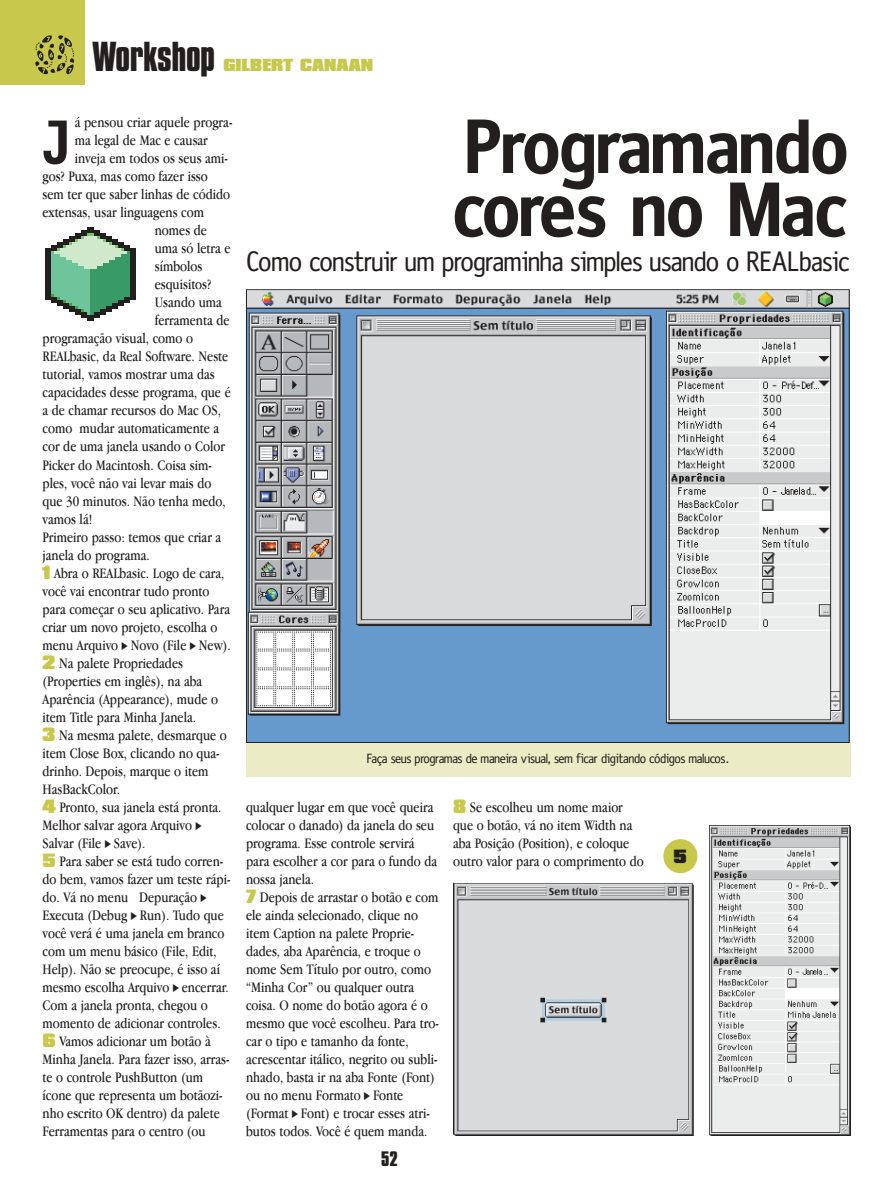
<style>
.page{position:relative;width:893px;height:1190px;background:#fff}
.page>*{position:absolute;margin:0;border:0;box-sizing:border-box;transform-origin:0 0}
.t1{font:700 78px/63px "Obscena";letter-spacing:-.015em;color:#231f1f}
.t2{font:700 62.4px "Oficina Serifada";color:#231f1f}
.t3{font:700 36px "Compacta BT";letter-spacing:-.015em;color:#231f1f}
.t4{font:28.5px "Obscena";color:#231f1f}
.t5{font:700 18px "Compacta BT";color:#231f1f}
.t6{font:900 16.5px "Compacta BT";color:#231f1f}
.t7{font:15px/18px "Macmania Garamond Normal";color:#231f1f}
.t8{font:900 15px "Compacta BT";color:#c8c84d}
.t9{font:13.5px "Obscena";color:#231f1f}
.s1{font-family:"Compacta BT";font-weight:900;font-size:16.5px;color:#c8c84d}
.s2{font-family:"Obscena";font-size:13.95px}
</style>
<div class="page">
<img style="left:453px;top:825px;width:397px;height:310px">
<div style="left:0;top:0;width:85px;height:85px;background:#c8c84d"></div>
<svg style="left:35px;top:35px;width:39px;height:40px"></svg>
<div style="left:246px;top:740px;width:604px;height:36px;background:#ebecc5"></div>
<img style="left:46px;top:228px;width:90px;height:93px">
<img style="left:248px;top:291px;width:599px;height:449px">
<div style="left:663px;top:839px;width:34px;height:34px;background:#c8c84d;border-radius:50%"></div>
<h3 class="t3" style="left:93px;top:41px;width:124px">Workshop</h3>
<p class="t8" style="left:223px;top:59px;width:151px">GILBERT CANAAN</p>
<h2 class="t2" style="left:43px;top:119px;width:30px">J</h2>
<p class="t7" style="left:75px;top:115px;width:159px">á pensou criar aquele progra-</p>
<p class="t7" style="left:75px;top:133px;width:135px">ma legal de Mac e causar</p>
<p class="t7" style="left:75px;top:151px;width:155px">inveja em todos os seus ami-</p>
<p class="t7" style="left:43px;top:169px;width:167px">gos? Puxa, mas como fazer isso</p>
<p class="t7" style="left:43px;top:187px;width:189px">sem ter que saber linhas de códido</p>
<p class="t7" style="left:43px;top:205px;width:163px">extensas, usar linguagens com</p>
<p class="t7" style="left:155px;top:223px;width:54px">nomes de</p>
<p class="t7" style="left:155px;top:241px;width:77px">uma só letra e</p>
<p class="t7" style="left:155px;top:259px;width:49px">símbolos</p>
<p class="t7" style="left:155px;top:277px;width:58px">esquisitos?</p>
<p class="t7" style="left:155px;top:295px;width:69px">Usando uma</p>
<p class="t7" style="left:155px;top:313px;width:76px">ferramenta de</p>
<p class="t7" style="left:43px;top:331px;width:152px">programação visual, como o</p>
<p class="t7" style="left:43px;top:349px;width:187px">REALbasic, da Real Software. Neste</p>
<p class="t7" style="left:43px;top:367px;width:174px">tutorial, vamos mostrar uma das</p>
<p class="t7" style="left:43px;top:385px;width:190px">capacidades desse programa, que é</p>
<p class="t7" style="left:43px;top:403px;width:180px">a de chamar recursos do Mac OS,</p>
<p class="t7" style="left:43px;top:421px;width:178px">como mudar automaticamente a</p>
<p class="t7" style="left:43px;top:439px;width:184px">cor de uma janela usando o Color</p>
<p class="t7" style="left:43px;top:457px;width:171px">Picker do Macintosh. Coisa sim-</p>
<p class="t7" style="left:43px;top:475px;width:170px">ples, você não vai levar mais do</p>
<p class="t7" style="left:43px;top:493px;width:185px">que 30 minutos. Não tenha medo,</p>
<p class="t7" style="left:43px;top:511px;width:51px">vamos lá!</p>
<p class="t7" style="left:43px;top:529px;width:180px">Primeiro passo: temos que criar a</p>
<p class="t7" style="left:43px;top:547px;width:109px">janela do programa.</p>
<p class="t7" style="left:43px;top:565px;width:183px"><span class="s1">1</span> Abra o REALbasic. Logo de cara,</p>
<p class="t7" style="left:43px;top:583px;width:168px">você vai encontrar tudo pronto</p>
<p class="t7" style="left:43px;top:601px;width:189px">para começar o seu aplicativo. Para</p>
<p class="t7" style="left:43px;top:619px;width:176px">criar um novo projeto, escolha o</p>
<p class="t7" style="left:43px;top:637px;width:190px">menu Arquivo <span class="s2">¡</span> Novo (File <span class="s2">¡</span> New).</p>
<p class="t7" style="left:43px;top:655px;width:142px"><span class="s1">2</span> Na palete Propriedades</p>
<p class="t7" style="left:43px;top:673px;width:161px">(Properties em inglês), na aba</p>
<p class="t7" style="left:43px;top:691px;width:177px">Aparência (Appearance), mude o</p>
<p class="t7" style="left:43px;top:709px;width:155px">item Title para Minha Janela.</p>
<p class="t7" style="left:43px;top:727px;width:186px"><span class="s1">3</span> Na mesma palete, desmarque o</p>
<p class="t7" style="left:43px;top:745px;width:178px">item Close Box, clicando no qua-</p>
<p class="t7" style="left:43px;top:763px;width:167px">drinho. Depois, marque o item</p>
<p class="t7" style="left:43px;top:781px;width:79px">HasBackColor.</p>
<p class="t7" style="left:43px;top:799px;width:180px"><span class="s1">4</span> Pronto, sua janela está pronta.</p>
<p class="t7" style="left:43px;top:817px;width:160px">Melhor salvar agora Arquivo <span class="s2">¡</span></p>
<p class="t7" style="left:43px;top:835px;width:104px">Salvar (File <span class="s2">¡</span> Save).</p>
<p class="t7" style="left:43px;top:853px;width:182px"><span class="s1">5</span> Para saber se está tudo corren-</p>
<p class="t7" style="left:43px;top:871px;width:189px">do bem, vamos fazer um teste rápi-</p>
<p class="t7" style="left:43px;top:889px;width:165px">do. Vá no menu Depuração <span class="s2">¡</span></p>
<p class="t7" style="left:43px;top:907px;width:183px">Executa (Debug <span class="s2">¡</span> Run). Tudo que</p>
<p class="t7" style="left:43px;top:925px;width:183px">você verá é uma janela em branco</p>
<p class="t7" style="left:43px;top:943px;width:176px">com um menu básico (File, Edit,</p>
<p class="t7" style="left:43px;top:961px;width:179px">Help). Não se preocupe, é isso aí</p>
<p class="t7" style="left:43px;top:979px;width:188px">mesmo escolha Arquivo <span class="s2">¡</span> encerrar.</p>
<p class="t7" style="left:43px;top:997px;width:167px">Com a janela pronta, chegou o</p>
<p class="t7" style="left:43px;top:1015px;width:180px">momento de adicionar controles.</p>
<p class="t7" style="left:43px;top:1033px;width:170px"><span class="s1">6</span> Vamos adicionar um botão à</p>
<p class="t7" style="left:43px;top:1051px;width:188px">Minha Janela. Para fazer isso, arras-</p>
<p class="t7" style="left:43px;top:1069px;width:162px">te o controle PushButton (um</p>
<p class="t7" style="left:43px;top:1087px;width:181px">ícone que representa um botãozi-</p>
<p class="t7" style="left:43px;top:1105px;width:179px">nho escrito OK dentro) da palete</p>
<p class="t7" style="left:43px;top:1123px;width:165px">Ferramentas para o centro (ou</p>
<h1 class="t1" style="left:455px;top:123px;width:397px">Programando cores no Mac</h1>
<h3 class="t4" style="left:247px;top:251px;width:605px">Como construir um programinha simples usando o REALbasic</h3>
<p class="t9" style="left:367px;top:753px;width:363px">Faça seus programas de maneira visual, sem ficar digitando códigos malucos.</p>
<p class="t7" style="left:246px;top:799px;width:194px">qualquer lugar em que você queira colocar o danado) da janela do seu programa. Esse controle servirá para escolher a cor para o fundo da nossa janela.<br><span class="s1">7</span> Depois de arrastar o botão e com ele ainda selecionado, clique no item Caption na palete Proprie&shy;dades, aba Aparência, e troque o nome Sem Título por outro, como “Minha Cor” ou qualquer outra coisa. O nome do botão agora é o mesmo que você escolheu. Para tro&shy;car o tipo e tamanho da fonte, acrescentar itálico, negrito ou subli&shy;nhado, basta ir na aba Fonte (Font) ou no menu Formato <span class="s2">¡</span> Fonte (Format <span class="s2">¡</span> Font) e trocar esses atri&shy;butos todos. Você é quem manda.</p>
<p class="t7" style="left:453px;top:799px;width:192px"><span class="s1">8</span> Se escolheu um nome maior que o botão, vá no item Width na aba Posição (Position), e coloque outro valor para o comprimento do</p>
<p class="t5" style="left:381px;top:1150px;width:18px">52</p>
<p class="t6" style="left:673px;top:849px;width:15px">5</p>
</div>
